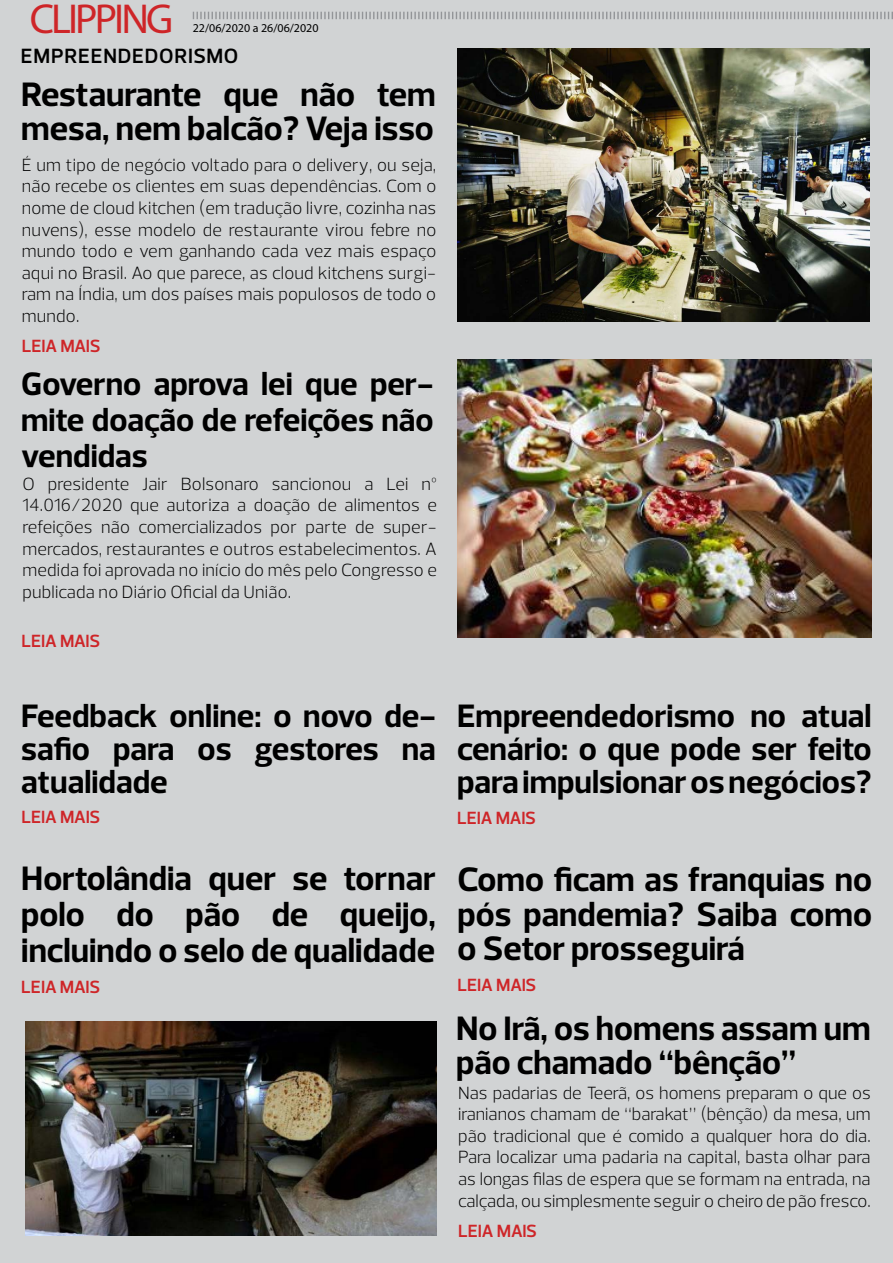
<style>
.page{position:relative;width:893px;height:1263px;background:#d1d3d4}
.page>*{position:absolute;margin:0;border:0;box-sizing:border-box;transform-origin:0 0}
.t1{font:42px "Myriad Pro";letter-spacing:-.07em;color:#ce2528}
.t2{font:700 34.5px/34.5px "Prelo";color:#000}
.t3{font:700 33px/33px "Prelo";color:#000;text-align:justify}
.t4{font:600 21px "Prelo";letter-spacing:.04em;color:#000}
.t5{font:300 18px/21.6px "Prelo";letter-spacing:.01em;color:#000;text-align:justify}
.t6{font:600 18px "Prelo";letter-spacing:-.015em;color:#ce2528}
.t7{font:12px "Myriad Pro";color:#000}
</style>
<div class="page">
<svg style="left:193px;top:12px;width:700px;height:7px"></svg>
<img style="left:457px;top:49px;width:413px;height:272px">
<img style="left:26px;top:1021px;width:410px;height:214px">
<img style="left:457px;top:359px;width:415px;height:279px">
<h1 class="t1" style="left:30px;top:-7px;width:145px">CLIPPING</h1>
<p class="t7" style="left:193px;top:21px;width:127px">22/06/2020 a 26/06/2020</p>
<p class="t4" style="left:21px;top:43px;width:219px">EMPREENDEDORISMO</p>
<h2 class="t2" style="left:21px;top:77px;width:416px">Restaurante que não tem mesa, nem balcão? Veja isso</h2>
<p class="t5" style="left:22px;top:154px;width:416px">É um tipo de negócio voltado para o delivery, ou seja, não recebe os clientes em suas dependências. Com o nome de cloud kitchen (em tradução livre, cozinha nas nuvens), esse modelo de restaurante virou febre no mundo todo e vem ganhando cada vez mais espaço aqui no Brasil. Ao que parece, as cloud kitchens surgi&shy;ram na Índia, um dos países mais populosos de todo o mundo.</p>
<p class="t6" style="left:22px;top:335px;width:80px">LEIA MAIS</p>
<h3 class="t3" style="left:21px;top:366px;width:414px;line-height:36px">Governo aprova lei que per&shy;mite doação de refeições não vendidas</h3>
<p class="t5" style="left:22px;top:473px;width:416px">O presidente Jair Bolsonaro sancionou a Lei nº 14.016/2020 que autoriza a doação de alimentos e refeições não comercializados por parte de super&shy;mercados, restaurantes e outros estabelecimentos. A medida foi aprovada no início do mês pelo Congresso e publicada no Diário Oficial da União.</p>
<p class="t6" style="left:21px;top:630px;width:80px">LEIA MAIS</p>
<h3 class="t3" style="left:21px;top:700px;width:416px">Feedback online: o novo de&shy;safio para os gestores na atualidade</h3>
<h3 class="t3" style="left:457px;top:699px;width:416px">Empreendedorismo no atual cenário: o que pode ser feito para impulsionar os negócios?</h3>
<p class="t6" style="left:21px;top:806px;width:80px">LEIA MAIS</p>
<p class="t6" style="left:457px;top:806px;width:80px">LEIA MAIS</p>
<h2 class="t2" style="left:21px;top:861px;width:416px;line-height:36px;text-align:justify">Hortolândia quer se tornar polo do pão de queijo, incluindo o selo de qualidade</h2>
<p class="t6" style="left:21px;top:976px;width:80px">LEIA MAIS</p>
<h2 class="t2" style="left:457px;top:862px;width:416px;text-align:justify">Como ficam as franquias no pós pandemia? Saiba como o Setor prosseguirá</h2>
<p class="t6" style="left:457px;top:974px;width:80px">LEIA MAIS</p>
<h2 class="t2" style="left:456px;top:1011px;width:416px">No Irã, os homens assam um pão chamado “bênção”</h2>
<p class="t5" style="left:458px;top:1082px;width:414px">Nas padarias de Teerã, os homens preparam o que os iranianos chamam de “barakat” (bênção) da mesa, um pão tradicional que é comido a qualquer hora do dia.<br>Para localizar uma padaria na capital, basta olhar para as longas filas de espera que se formam na entrada, na calçada, ou simplesmente seguir o cheiro de pão fresco.</p>
<p class="t6" style="left:458px;top:1219px;width:80px">LEIA MAIS</p>
</div>
